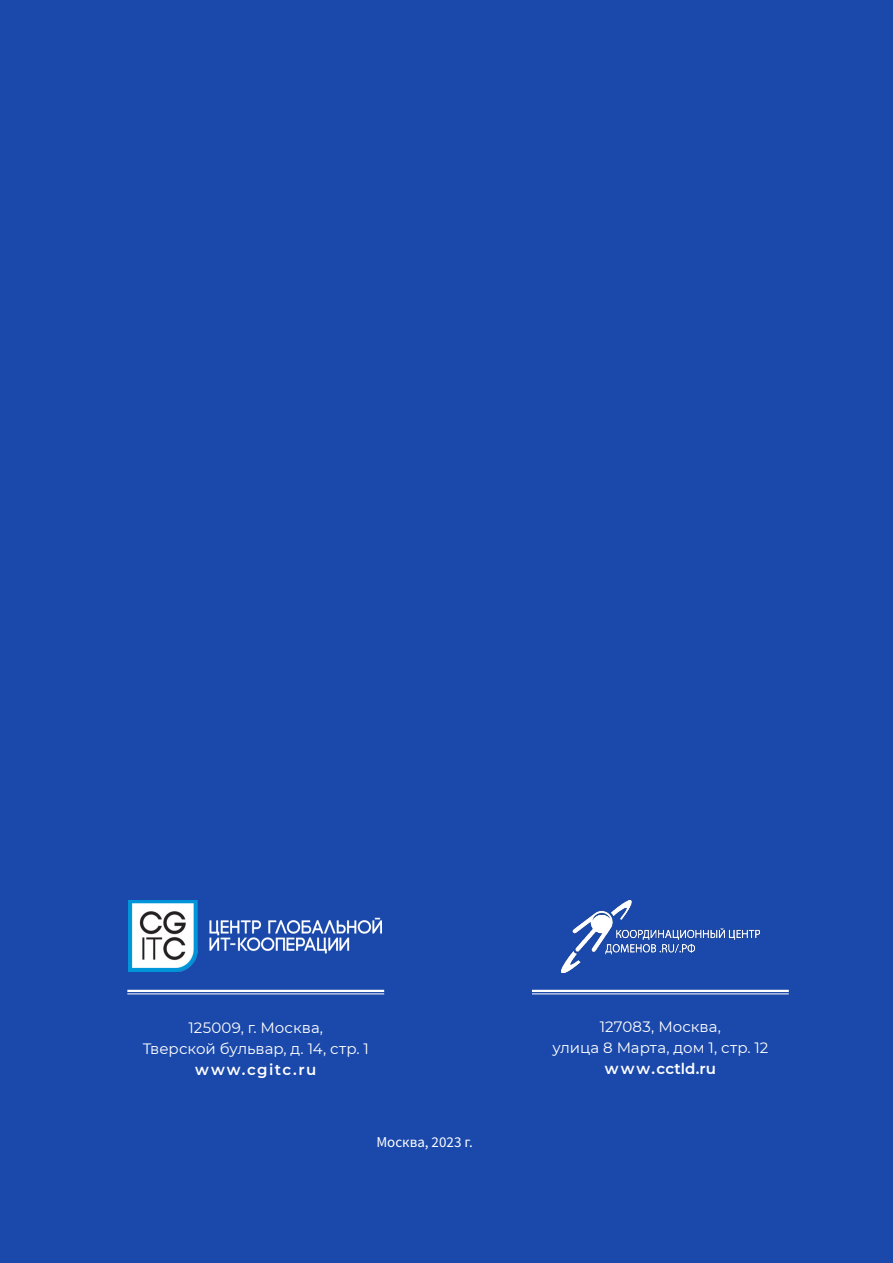
<style>
.page{position:relative;width:893px;height:1263px;background:#1b49ab}
.page>*{position:absolute;margin:0;border:0;box-sizing:border-box;transform-origin:0 0}
.Address{font:15px "Montserrat";color:#fff}
.t1{font:15px "Source Sans Variable";color:#fff}
.Cover_URL{font:600 15px "Montserrat";letter-spacing:.1em;color:#fff}
.Address-2{font:600 15px "Montserrat";letter-spacing:.005em;color:#fff}
</style>
<div class="page">
<img style="left:129px;top:900px;width:252px;height:71px">
<hr style="left:127px;top:990px;width:257px;height:2px;background:#fff">
<hr style="left:127px;top:993px;width:257px;height:1px;background:#fff">
<hr style="left:532px;top:990px;width:257px;height:2px;background:#fff">
<hr style="left:532px;top:993px;width:257px;height:1px;background:#fff">
<img style="left:561px;top:900px;width:198px;height:72px">
<p class="Address" style="left:188px;top:1017px;width:136px">125009, г. Москва,</p>
<p class="Address" style="left:143px;top:1038px;width:228px">Тверской бульвар, д. 14, стр. 1</p>
<p class="Cover_URL" style="left:195px;top:1059px;width:123px">www.cgitc.ru</p>
<p class="t1" style="left:376px;top:1132px;width:98px">Москва, 2023 г.</p>
<p class="Address" style="left:600px;top:1016px;width:122px">127083, Москва,</p>
<p class="Address" style="left:552px;top:1037px;width:217px">улица 8 Марта, дом 1, стр. 12</p>
<p class="Address-2" style="left:605px;top:1058px;width:113px">www.cctld.ru</p>
</div>
